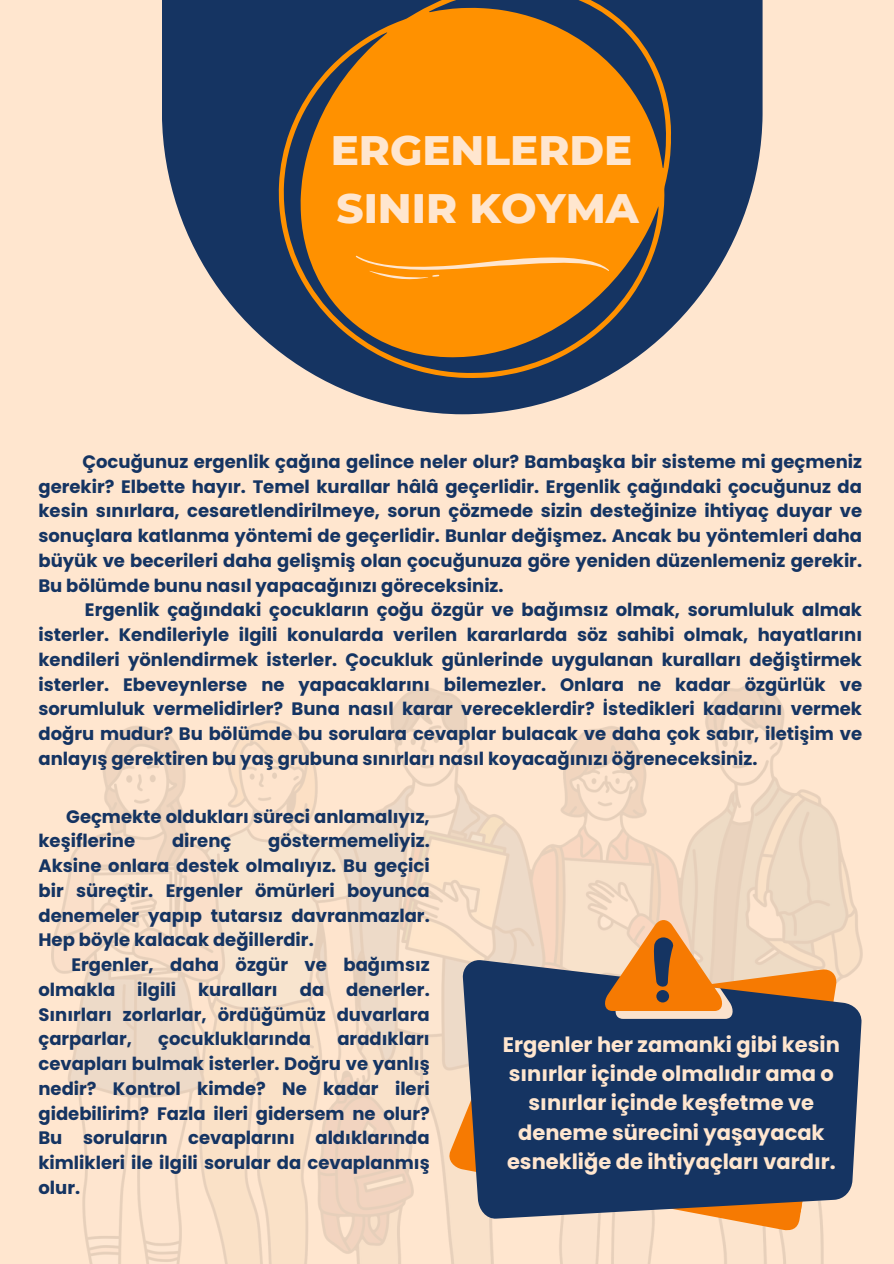
<style>
.page{position:relative;width:894px;height:1264px;background:#fff}
.page>*{position:absolute;margin:0;border:0;box-sizing:border-box;transform-origin:0 0}
.t1{font:800 42px/58.5px "Montserrat";color:#ffe6cf}
.t2{font:700 21px/29.2px "Poppins";color:#ffe6cf;text-align:center}
.t3{font:700 18px/24.8px "Poppins";color:#153462;text-align:justify}
</style>
<div class="page">
<div style="left:0;top:0;width:893px;height:1263px;background:#ffe6cf"></div>
<svg style="left:162px;top:0;width:600px;height:414px;fill:#153462"></svg>
<svg style="left:278px;top:0;width:393px;height:378px;background:#b67521"></svg>
<img style="left:51px;top:684px;width:810px;height:579px">
<svg style="left:446px;top:968px;width:391px;height:263px"></svg>
<svg style="left:462px;top:960px;width:399px;height:259px;background:#334666"></svg>
<svg style="left:603px;top:920px;width:131px;height:98px"></svg>
<svg style="left:356px;top:246px;width:253px;height:35px;background:#ff9b18"></svg>
<h1 class="t1" style="left:330px;top:120px;width:309px">ERGENLERDE<br>SINIR KOYMA</h1>
<p class="t3" style="left:38px;top:449px;width:824px;text-indent:44px">Çocuğunuz ergenlik çağına gelince neler olur? Bambaşka bir sisteme mi geçmeniz gerekir? Elbette hayır. Temel kurallar hâlâ geçerlidir. Ergenlik çağındaki çocuğunuz da kesin sınırlara, cesaretlendirilmeye, sorun çözmede sizin desteğinize ihtiyaç duyar ve sonuçlara katlanma yöntemi de geçerlidir. Bunlar değişmez. Ancak bu yöntemleri daha büyük ve becerileri daha gelişmiş olan çocuğunuza göre yeniden düzenlemeniz gerekir.<br>Bu bölümde bunu nasıl yapacağınızı göreceksiniz.</p>
<p class="t3" style="left:38px;top:597px;width:824px;text-indent:46px">Ergenlik çağındaki çocukların çoğu özgür ve bağımsız olmak, sorumluluk almak isterler. Kendileriyle ilgili konularda verilen kararlarda söz sahibi olmak, hayatlarını kendileri yönlendirmek isterler. Çocukluk günlerinde uygulanan kuralları değiştirmek isterler. Ebeveynlerse ne yapacaklarını bilemezler. Onlara ne kadar özgürlük ve sorumluluk vermelidirler? Buna nasıl karar vereceklerdir? İstedikleri kadarını vermek doğru mudur? Bu bölümde bu sorulara cevaplar bulacak ve daha çok sabır, iletişim ve anlayış gerektiren bu yaş grubuna sınırları nasıl koyacağınızı öğreneceksiniz.</p>
<p class="t3" style="left:38px;top:803px;width:393px;text-indent:28px">Geçmekte oldukları süreci anlamalıyız, keşiflerine</p>
<p class="t3" style="left:38px;top:828px;width:393px;text-indent:230px">göstermemeliyiz.<br>Aksine onlara destek olmalıyız. Bu geçici bir süreçtir. Ergenler ömürleri boyunca denemeler yapıp tutarsız davranmazlar.<br>Hep böyle kalacak değillerdir.</p>
<p class="t3" style="left:38px;top:952px;width:393px;text-indent:33px">Ergenler, daha özgür ve bağımsız olmakla ilgili kuralları da denerler.<br>Sınırları zorlarlar, ördüğümüz duvarlara çarparlar,</p>
<p class="t3" style="left:172px;top:828px;width:61px">direnç</p>
<p class="t3" style="left:38px;top:1026px;width:392px;text-indent:299px">aradıkları cevapları bulmak isterler. Doğru ve yanlış nedir? Kontrol kimde? Ne kadar ileri gidebilirim? Fazla ileri gidersem ne olur?<br>Bu soruların cevaplarını aldıklarında kimlikleri ile ilgili sorular da cevaplanmış olur.</p>
<p class="t3" style="left:158px;top:1026px;width:154px">çocukluklarında</p>
<p class="t2" style="left:502px;top:1029px;width:338px">Ergenler her zamanki gibi kesin sınırlar içinde olmalıdır ama o sınırlar içinde keşfetme ve deneme sürecini yaşayacak esnekliğe de ihtiyaçları vardır.</p>
</div>
